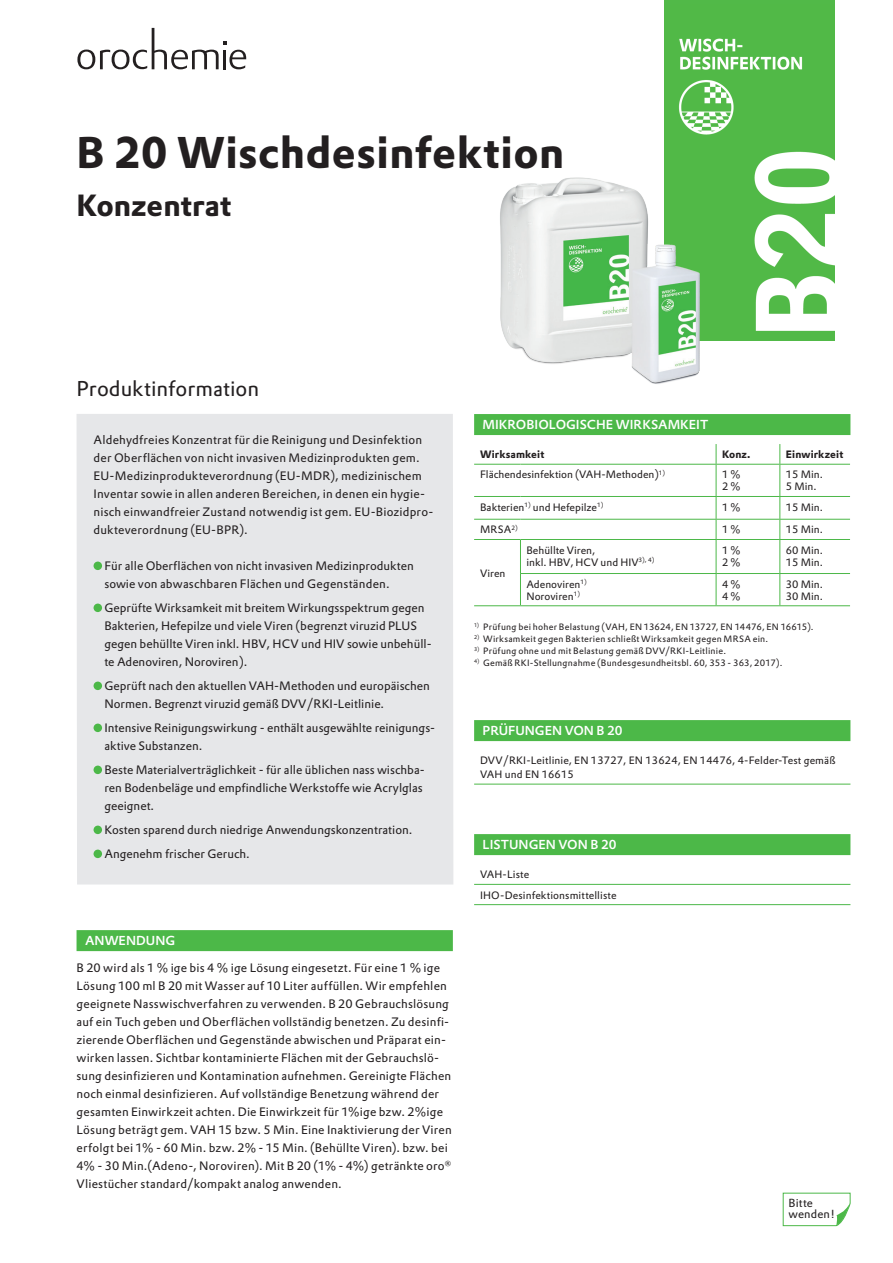
<style>
.page{position:relative;width:893px;height:1263px;background:#fff}
.page>*{position:absolute;margin:0;border:0;box-sizing:border-box;transform-origin:0 0}
._01-Produktname{font:700 43.5px "DTL Prokyon TPRO";letter-spacing:.01em;color:#231f20}
._02-Konzentration{font:700 30px "DTL Prokyon TPRO";color:#231f20}
._03-Overline{font:21px "DTL Prokyon TPRO";color:#231f20}
._06-Headline_farbig{font:500 12.75px "DTL Prokyon TPRO";color:#fff}
._04-Copy{font:12px/18px "DTL Prokyon TPRO";letter-spacing:.015em;color:#231f20}
._05-Bullets{font:12px/18px "DTL Prokyon TPRO";color:#231f20}
.t1{font:11.55px/11.4px "DTL Prokyon TPRO";letter-spacing:.01em;color:#231f20}
._08-Tabelle_Copy{font:10.5px/12px "DTL Prokyon TPRO";color:#231f20}
._07-Headline_Tabelle{font:700 10.5px "DTL Prokyon TPRO";letter-spacing:.01em;color:#231f20}
._09-Fussnote{font:9px "DTL Prokyon TPRO";letter-spacing:.025em;color:#231f20}
</style>
<div class="page">
<svg style="left:77px;top:28px;width:169px;height:41px"></svg>
<svg style="left:782px;top:1192px;width:69px;height:34px"></svg>
<div style="left:77px;top:930px;width:376px;height:21px;background:#4cb848"></div>
<div style="left:474px;top:414px;width:376px;height:21px;background:#4cb848"></div>
<div style="left:474px;top:720px;width:376px;height:21px;background:#4cb848"></div>
<div style="left:474px;top:834px;width:376px;height:21px;background:#4cb848"></div>
<svg style="left:716px;top:444px;width:1px;height:20px"></svg>
<svg style="left:779px;top:444px;width:1px;height:20px"></svg>
<hr style="left:474px;top:464px;width:46px;height:1px;background:#4cb848">
<hr style="left:520px;top:464px;width:196px;height:1px;background:#4cb848">
<hr style="left:716px;top:464px;width:64px;height:1px;background:#4cb848">
<hr style="left:716px;top:465px;width:1px;height:31px;background:#4cb848">
<hr style="left:780px;top:464px;width:70px;height:1px;background:#4cb848">
<hr style="left:779px;top:465px;width:1px;height:31px;background:#4cb848">
<hr style="left:474px;top:496px;width:46px;height:1px;background:#4cb848">
<hr style="left:520px;top:496px;width:196px;height:1px;background:#4cb848">
<hr style="left:716px;top:496px;width:64px;height:1px;background:#4cb848">
<hr style="left:780px;top:496px;width:70px;height:1px;background:#4cb848">
<hr style="left:474px;top:519px;width:46px;height:1px;background:#4cb848">
<hr style="left:520px;top:519px;width:196px;height:1px;background:#4cb848">
<hr style="left:716px;top:519px;width:64px;height:1px;background:#4cb848">
<svg style="left:716px;top:497px;width:1px;height:42px"></svg>
<hr style="left:780px;top:519px;width:70px;height:1px;background:#4cb848">
<svg style="left:779px;top:497px;width:1px;height:42px"></svg>
<hr style="left:474px;top:539px;width:46px;height:1px;background:#4cb848">
<hr style="left:520px;top:539px;width:196px;height:1px;background:#4cb848">
<hr style="left:520px;top:540px;width:1px;height:33px;background:#4cb848">
<hr style="left:716px;top:539px;width:64px;height:1px;background:#4cb848">
<hr style="left:716px;top:540px;width:1px;height:33px;background:#4cb848">
<hr style="left:780px;top:539px;width:70px;height:1px;background:#4cb848">
<hr style="left:779px;top:540px;width:1px;height:33px;background:#4cb848">
<hr style="left:520px;top:573px;width:196px;height:1px;background:#4cb848">
<hr style="left:520px;top:574px;width:1px;height:31px;background:#4cb848">
<hr style="left:716px;top:573px;width:64px;height:1px;background:#4cb848">
<hr style="left:716px;top:574px;width:1px;height:31px;background:#4cb848">
<hr style="left:780px;top:573px;width:70px;height:1px;background:#4cb848">
<hr style="left:779px;top:574px;width:1px;height:31px;background:#4cb848">
<hr style="left:474px;top:605px;width:46px;height:1px;background:#4cb848">
<hr style="left:520px;top:605px;width:196px;height:1px;background:#4cb848">
<hr style="left:716px;top:605px;width:64px;height:1px;background:#4cb848">
<hr style="left:780px;top:605px;width:70px;height:1px;background:#4cb848">
<hr style="left:474px;top:784px;width:376px;height:1px;background:#4cb848">
<hr style="left:474px;top:884px;width:376px;height:1px;background:#4cb848">
<hr style="left:474px;top:904px;width:376px;height:1px;background:#4cb848">
<div style="left:77px;top:414px;width:376px;height:470px;background:#e6e7e9"></div>
<div style="left:94px;top:561px;width:8px;height:9px;background:#4cb848;border-radius:50%"></div>
<div style="left:94px;top:603px;width:8px;height:9px;background:#4cb848;border-radius:50%"></div>
<div style="left:94px;top:681px;width:8px;height:9px;background:#4cb848;border-radius:50%"></div>
<div style="left:94px;top:723px;width:8px;height:9px;background:#4cb848;border-radius:50%"></div>
<div style="left:94px;top:765px;width:8px;height:9px;background:#4cb848;border-radius:50%"></div>
<div style="left:94px;top:825px;width:8px;height:9px;background:#4cb848;border-radius:50%"></div>
<div style="left:94px;top:849px;width:8px;height:9px;background:#4cb848;border-radius:50%"></div>
<img style="left:665px;top:0;width:170px;height:340px">
<img style="left:500px;top:114px;width:228px;height:270px">
<p class="_01-Produktname" style="left:77px;top:124px;width:489px">B 20 Wischdesinfektion</p>
<p class="_02-Konzentration" style="left:77px;top:185px;width:156px">Konzentrat</p>
<p class="_03-Overline" style="left:77px;top:375px;width:184px">Produktinformation</p>
<p class="_04-Copy" style="left:94px;top:431px;width:341px">Aldehydfreies Konzentrat für die Reinigung und Desinfektion der Oberflächen von nicht invasiven Medizinprodukten gem.<br>EU-Medizinprodukteverordnung (EU-MDR), medizinischem Inventar sowie in allen anderen Bereichen, in denen ein hygie&shy;nisch einwandfreier Zustand notwendig ist gem. EU-Biozidpro&shy;dukteverordnung (EU-BPR).</p>
<p class="_05-Bullets" style="left:104px;top:557px;width:311px">Für alle Oberflächen von nicht invasiven Medizinprodukten sowie von abwaschbaren Flächen und Gegenständen.</p>
<p class="_05-Bullets" style="left:104px;top:599px;width:329px">Geprüfte Wirksamkeit mit breitem Wirkungsspektrum gegen Bakterien, Hefepilze und viele Viren (begrenzt viruzid PLUS gegen behüllte Viren inkl. HBV, HCV und HIV sowie unbehüll&shy;te Adenoviren, Noroviren).</p>
<p class="_05-Bullets" style="left:104px;top:677px;width:327px">Geprüft nach den aktuellen VAH-Methoden und europäischen<br>Normen. Begrenzt viruzid gemäß DVV/RKI-Leitlinie.</p>
<p class="_05-Bullets" style="left:104px;top:719px;width:332px">Intensive Reinigungswirkung - enthält ausgewählte reinigungs&shy;aktive Substanzen.</p>
<p class="_05-Bullets" style="left:104px;top:761px;width:322px">Beste Materialverträglichkeit - für alle üblichen nass wischba&shy;ren Bodenbeläge und empfindliche Werkstoffe wie Acrylglas geeignet.</p>
<p class="_05-Bullets" style="left:104px;top:821px;width:310px">Kosten sparend durch niedrige Anwendungskonzentration.</p>
<p class="_05-Bullets" style="left:104px;top:845px;width:147px">Angenehm frischer Geruch.</p>
<p class="_06-Headline_farbig" style="left:85px;top:932px;width:92px">ANWENDUNG</p>
<p class="_04-Copy" style="left:77px;top:959px;width:377px">B 20 wird als 1 % ige bis 4 % ige Lösung eingesetzt. Für eine 1 % ige Lösung 100 ml B 20 mit Wasser auf 10 Liter auffüllen. Wir empfehlen geeignete Nasswischverfahren zu verwenden. B 20 Gebrauchslösung auf ein Tuch geben und Oberflächen vollständig benetzen. Zu desinfi&shy;zierende Oberflächen und Gegenstände abwischen und Präparat ein&shy;wirken lassen. Sichtbar kontaminierte Flächen mit der Gebrauchslö&shy;sung desinfizieren und Kontamination aufnehmen. Gereinigte Flächen noch einmal desinfizieren. Auf vollständige Benetzung während der gesamten Einwirkzeit achten. Die Einwirkzeit für 1%ige bzw. 2%ige Lösung beträgt gem. VAH 15 bzw. 5 Min. Eine Inaktivierung der Viren erfolgt bei 1% - 60 Min. bzw. 2% - 15 Min. (Behüllte Viren). bzw. bei 4% - 30 Min.(Adeno-, Noroviren). Mit B 20 (1% - 4%) getränkte oro<sup>® </sup>Vliestücher standard/kompakt analog anwenden.</p>
<p class="_06-Headline_farbig" style="left:483px;top:416px;width:227px">MIKROBIOLOGISCHE WIRKSAMKEIT</p>
<p class="_07-Headline_Tabelle" style="left:480px;top:447px;width:66px">Wirksamkeit</p>
<p class="_07-Headline_Tabelle" style="left:722px;top:447px;width:30px">Konz.</p>
<p class="_07-Headline_Tabelle" style="left:786px;top:447px;width:59px">Einwirkzeit</p>
<p class="_08-Tabelle_Copy" style="left:480px;top:469px;width:187px">Flächendesinfektion (VAH-Methoden)<sup>1)</sup></p>
<p class="_08-Tabelle_Copy" style="left:722px;top:469px;width:20px">1 %</p>
<p class="_08-Tabelle_Copy" style="left:722px;top:481px;width:20px">2 %</p>
<p class="_08-Tabelle_Copy" style="left:786px;top:469px;width:38px">15 Min.</p>
<p class="_08-Tabelle_Copy" style="left:786px;top:481px;width:32px">5 Min.</p>
<p class="_08-Tabelle_Copy" style="left:480px;top:501px;width:125px">Bakterien<sup>1)</sup> und Hefepilze<sup>1)</sup></p>
<p class="_08-Tabelle_Copy" style="left:722px;top:501px;width:20px">1 %</p>
<p class="_08-Tabelle_Copy" style="left:786px;top:501px;width:38px">15 Min.</p>
<p class="_08-Tabelle_Copy" style="left:480px;top:524px;width:39px">MRSA<sup>2)</sup></p>
<p class="_08-Tabelle_Copy" style="left:722px;top:524px;width:20px">1 %</p>
<p class="_08-Tabelle_Copy" style="left:786px;top:524px;width:38px">15 Min.</p>
<p class="_08-Tabelle_Copy" style="left:480px;top:567px;width:27px">Viren</p>
<p class="_08-Tabelle_Copy" style="left:526px;top:544px;width:129px">Behüllte Viren,<br>inkl. HBV, HCV und HIV<sup>3),</sup> <sup>4)</sup></p>
<p class="_08-Tabelle_Copy" style="left:722px;top:544px;width:20px">1 %</p>
<p class="_08-Tabelle_Copy" style="left:786px;top:544px;width:38px">60 Min.</p>
<p class="_08-Tabelle_Copy" style="left:786px;top:556px;width:38px">15 Min.</p>
<p class="_08-Tabelle_Copy" style="left:722px;top:556px;width:20px">2 %</p>
<p class="_08-Tabelle_Copy" style="left:526px;top:578px;width:62px">Adenoviren<sup>1)</sup></p>
<p class="_08-Tabelle_Copy" style="left:526px;top:590px;width:55px">Noroviren<sup>1)</sup></p>
<p class="_08-Tabelle_Copy" style="left:722px;top:578px;width:20px">4 %</p>
<p class="_08-Tabelle_Copy" style="left:722px;top:590px;width:20px">4 %</p>
<p class="_08-Tabelle_Copy" style="left:786px;top:578px;width:38px">30 Min.</p>
<p class="_08-Tabelle_Copy" style="left:786px;top:590px;width:38px">30 Min.</p>
<p class="_09-Fussnote" style="left:474px;top:621px;width:341px"><sup>1)</sup> Prüfung bei hoher Belastung (VAH, EN 13624, EN 13727, EN 14476, EN 16615).</p>
<p class="_09-Fussnote" style="left:474px;top:633px;width:295px"><sup>2)</sup> Wirksamkeit gegen Bakterien schließt Wirksamkeit gegen MRSA ein.</p>
<p class="_09-Fussnote" style="left:474px;top:645px;width:253px"><sup>3)</sup> Prüfung ohne und mit Belastung gemäß DVV/RKI-Leitlinie.</p>
<p class="_09-Fussnote" style="left:474px;top:657px;width:310px"><sup>4)</sup> Gemäß RKI-Stellungnahme (Bundesgesundheitsbl. 60, 353 - 363, 2017).</p>
<p class="_06-Headline_farbig" style="left:483px;top:722px;width:142px">PRÜFUNGEN VON B 20</p>
<p class="_08-Tabelle_Copy" style="left:480px;top:754px;width:357px;line-height:13.5px">DVV/RKI-Leitlinie, EN 13727, EN 13624, EN 14476, 4-Felder-Test gemäß<br>VAH und EN 16615</p>
<p class="_06-Headline_farbig" style="left:483px;top:836px;width:135px">LISTUNGEN VON B 20</p>
<p class="_08-Tabelle_Copy" style="left:480px;top:868px;width:51px">VAH-Liste</p>
<p class="_08-Tabelle_Copy" style="left:480px;top:889px;width:138px">IHO-Desinfektionsmittelliste</p>
<p class="t1" style="left:789px;top:1197px;width:48px">Bitte wenden!</p>
</div>
